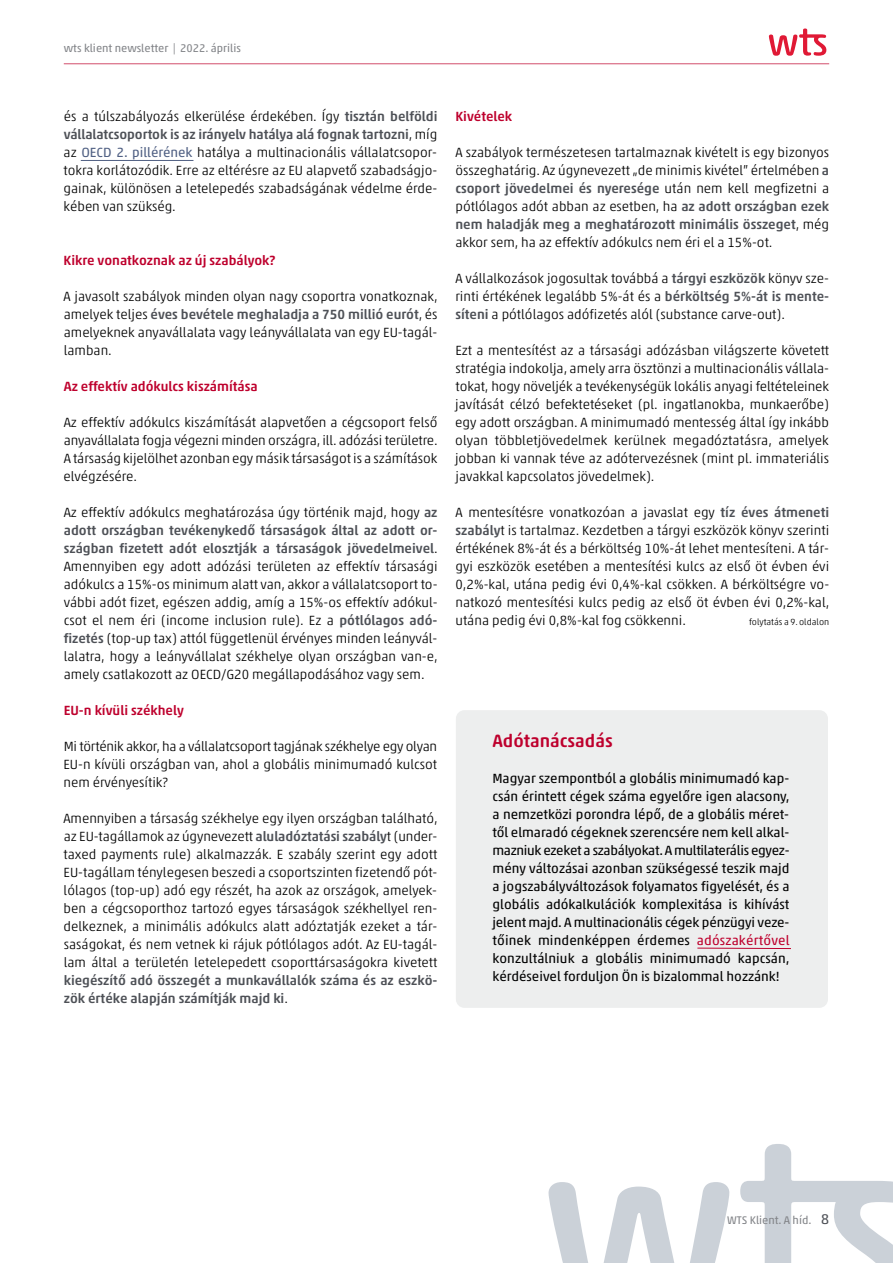
<style>
.page{position:relative;width:893px;height:1263px;background:#fff}
.page>*{position:absolute;margin:0;border:0;box-sizing:border-box;transform-origin:0 0}
.t1{font:500 18px "Akko Rounded Pro";color:#be002d}
.t2{font:300 13.5px/18px "Akko Pro";color:#000;text-align:justify}
.t3{font:13.5px/18px "Akko Pro";color:#000;text-align:justify}
.t4{font:500 13.5px "Akko Pro";color:#be002d}
.t5{font:500 13.5px/18px "Akko Pro";color:#4e5157}
.t6{font:11.25px "Akko Pro";color:#838589}
.t7{font:300 9px "Akko Pro";color:#000}
.s1{font-weight:500;color:#4e5157}
.s2{font-weight:400;color:#516184}
.s3{font-weight:300;color:#000}
.s4{color:#be002d}
.s5{font-size:14.25px;color:#4e5157}
</style>
<div class="page">
<svg style="left:549px;top:1182px;width:180px;height:81px"></svg>
<svg style="left:740px;top:1144px;width:153px;height:119px"></svg>
<hr style="left:64px;top:64px;width:765px;height:1px;background:#d24d6c">
<hr style="left:81px;top:160px;width:112px;height:1px;background:#516184">
<svg style="left:769px;top:29px;width:57px;height:27px"></svg>
<div style="left:456px;top:710px;width:372px;height:298px;background:#edeeee;border-radius:9px"></div>
<hr style="left:697px;top:948px;width:94px;height:1px;background:#be002d">
<p class="t6" style="left:64px;top:42px;width:179px">wts klient newsletter | 2022. április</p>
<p class="t2" style="left:64px;top:107px;width:375px">és a túlszabályozás elkerülése érdekében. Így <span class="s1">tisztán belföldi vállalatcsoportok is az irányelv hatálya alá fognak tartozni</span>, míg az <span class="s2">OECD 2. pillérének</span> hatálya a multinacionális vállalatcsopor&shy;tokra korlátozódik. Erre az eltérésre az EU alapvető szabadságjo&shy;gainak, különösen a letelepedés szabadságának védelme érde&shy;kében van szükség.</p>
<p class="t4" style="left:64px;top:252px;width:213px">Kikre vonatkoznak az új szabályok?</p>
<p class="t2" style="left:64px;top:287px;width:376px">A javasolt szabályok minden olyan nagy csoportra vonatkoznak, amelyek teljes <span class="s1">éves bevétele meghaladja a 750 millió eurót</span>, és amelyeknek anyavállalata vagy leányvállalata van egy EU-tagál&shy;lamban.</p>
<p class="t4" style="left:64px;top:378px;width:195px">Az effektív adókulcs kiszámítása</p>
<p class="t2" style="left:64px;top:413px;width:376px">Az effektív adókulcs kiszámítását alapvetően a cégcsoport felső anyavállalata fogja végezni minden országra, ill. adózási területre.<br>A társaság kijelölhet azonban egy másik társaságot is a számítások elvégzésére.</p>
<p class="t2" style="left:64px;top:503px;width:376px">Az effektív adókulcs meghatározása úgy történik majd, hogy <span class="s1">az adott országban tevékenykedő társaságok által az adott or&shy;szágban fizetett adót elosztják a társaságok jövedelmeivel</span>.<br>Amennyiben egy adott adózási területen az effektív társasági adókulcs a 15%-os minimum alatt van, akkor a vállalatcsoport to&shy;vábbi adót fizet, egészen addig, amíg a 15%-os effektív adókul&shy;csot el nem éri (income inclusion rule). Ez a <span class="s1">pótlólagos adó&shy;fizetés</span> (top-up tax) attól függetlenül érvényes minden leányvál&shy;lalatra, hogy a leányvállalat székhelye olyan országban van-e, amely csatlakozott az OECD/G20 megállapodásához vagy sem.</p>
<p class="t4" style="left:64px;top:702px;width:122px">EU-n kívüli székhely</p>
<p class="t2" style="left:63px;top:737px;width:375px">Mi történik akkor, ha a vállalatcsoport tagjának székhelye egy olyan EU-n kívüli országban van, ahol a globális minimumadó kulcsot nem érvényesítik?</p>
<p class="t2" style="left:63px;top:809px;width:376px">Amennyiben a társaság székhelye egy ilyen országban található, az EU-tagállamok az úgynevezett <span class="s1">aluladóztatási szabály</span>t (under&shy;taxed payments rule) alkalmazzák. E szabály szerint egy adott EU-tagállam ténylegesen beszedi a csoportszinten fizetendő pót&shy;lólagos (top-up) adó egy részét, ha azok az országok, amelyek&shy;ben a cégcsoporthoz tartozó egyes társaságok székhellyel ren&shy;delkeznek, a minimális adókulcs alatt adóztatják ezeket a tár&shy;saságokat, és nem vetnek ki rájuk pótlólagos adót. Az EU-tagál&shy;lam által a területén letelepedett csoporttársaságokra kivetett</p>
<p class="t5" style="left:64px;top:971px;width:375px">kiegészítő adó összegét a munkavállalók száma és az eszkö&shy;zök értéke alapján számítják majd ki<span class="s3">.</span></p>
<p class="t4" style="left:455px;top:108px;width:58px">Kivételek</p>
<p class="t2" style="left:455px;top:143px;width:375px">A szabályok természetesen tartalmaznak kivételt is egy bizonyos összeghatárig. Az úgynevezett „de minimis kivétel” értelmében <span class="s1">a csoport jövedelmei és nyeresége</span> után nem kell megfizetni a pótlólagos adót abban az esetben, ha <span class="s1">az adott országban ezek nem haladják meg a meghatározott minimális összeget</span>, még akkor sem, ha az effektív adókulcs nem éri el a 15%-ot.</p>
<p class="t2" style="left:455px;top:269px;width:375px">A vállalkozások jogosultak továbbá a <span class="s1">tárgyi eszközök</span> könyv sze&shy;rinti értékének legalább 5%-át és a <span class="s1">bérköltség 5%-át is mente&shy;síteni</span> a pótlólagos adófizetés alól (substance carve-out).</p>
<p class="t2" style="left:455px;top:341px;width:376px">Ezt a mentesítést az a társasági adózásban világszerte követett stratégia indokolja, amely arra ösztönzi a multinacionális vállala&shy;tokat, hogy növeljék a tevékenységük lokális anyagi feltételeinek javítását célzó befektetéseket (pl. ingatlanokba, munkaerőbe) egy adott országban. A minimumadó mentesség által így inkább olyan többletjövedelmek kerülnek megadóztatásra, amelyek jobban ki vannak téve az adótervezésnek (mint pl. immateriális javakkal kapcsolatos jövedelmek).</p>
<p class="t2" style="left:455px;top:503px;width:375px">A mentesítésre vonatkozóan a javaslat egy <span class="s1">tíz éves átmeneti szabály</span>t is tartalmaz. Kezdetben a tárgyi eszközök könyv szerinti értékének 8%-át és a bérköltség 10%-át lehet mentesíteni. A tár&shy;gyi eszközök esetében a mentesítési kulcs az első öt évben évi 0,2%-kal, utána pedig évi 0,4%-kal csökken. A bérköltségre vo&shy;natkozó mentesítési kulcs pedig az első öt évben évi 0,2%-kal, utána pedig évi 0,8%-kal fog csökkenni.</p>
<p class="t7" style="left:749px;top:616px;width:82px">folytatás a 9. oldalon</p>
<h1 class="t1" style="left:492px;top:730px;width:122px">Adótanácsadás</h1>
<p class="t3" style="left:492px;top:769px;width:299px">Magyar szempontból a globális minimumadó kap&shy;csán érintett cégek száma egyelőre igen alacsony, a nemzetközi porondra lépő, de a globális méret&shy;től elmaradó cégeknek szerencsére nem kell alkal&shy;mazniuk ezeket a szabályokat. A multilaterális egyez&shy;mény változásai azonban szükségessé teszik majd a jogszabályváltozások folyamatos figyelését, és a globális adókalkulációk komplexitása is kihívást jelent majd. A multinacionális cégek pénzügyi veze&shy;tőinek mindenképpen érdemes <span class="s4">adószakértővel </span>konzultálniuk a globális minimumadó kapcsán, kérdéseivel forduljon Ön is bizalommal hozzánk!</p>
<p class="t6" style="left:727px;top:1213px;width:104px">WTS Klient. A híd. <span class="s5">8</span></p>
</div>
